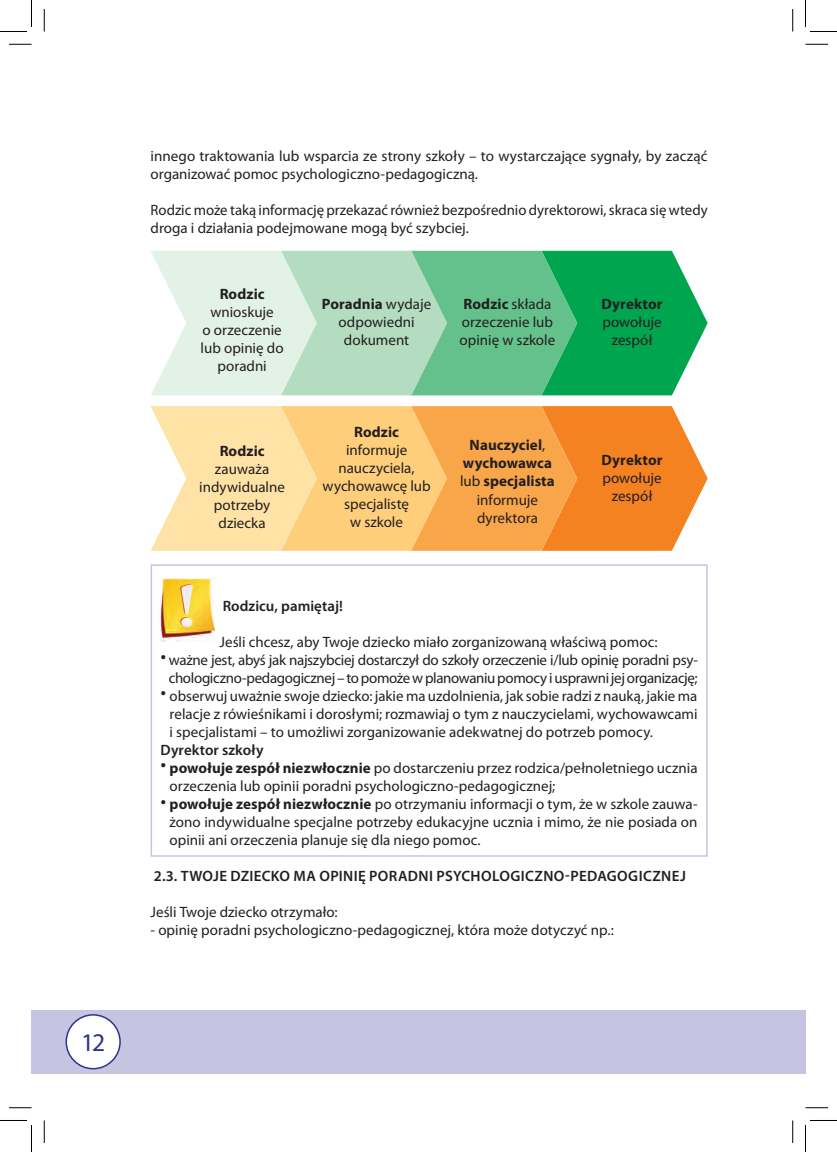
<style>
.page{position:relative;width:837px;height:1152px;background:#fff}
.page>*{position:absolute;margin:0;border:0;box-sizing:border-box;transform-origin:0 0}
.t1{font:25.5px "Myriad Pro";color:#2e3092}
._03_body_wypunktowan{font:15px/18px "Myriad Pro";color:#231f20;text-align:center}
._01_body{font:15px/18px "Myriad Pro";color:#231f20}
._03_body_wypunktowan-2{font:15px/18px "Myriad Pro";letter-spacing:-.02em;color:#231f20;text-align:center}
.t2{font:700 15px/18px "Myriad Pro";letter-spacing:.005em;color:#231f20}
._05_podrozdzial{font:600 15px "Myriad Pro";letter-spacing:.025em;color:#231f20}
._04_ramka{font:600 15px "Myriad Pro";letter-spacing:.005em;color:#231f20}
.s1{font-weight:700}
.s2{font-weight:400}
.s3{font-weight:700;font-size:22.5px}
</style>
<div class="page">
<div style="left:793px;top:1009px;width:12px;height:64px;background:#c6c4e1"></div>
<div style="left:32px;top:1009px;width:761px;height:64px;background:#c6c4e1"></div>
<div style="left:66px;top:1014px;width:54px;height:54px;background:#fff;border-radius:50%"></div>
<div style="left:66px;top:1014px;width:55px;height:55px;border:2px solid #2e3092;border-radius:50%"></div>
<svg style="left:151px;top:251px;width:557px;height:144px;background:#87d0a6"></svg>
<svg style="left:151px;top:406px;width:557px;height:145px;background:#fbba6c"></svg>
<div style="left:151px;top:564px;width:557px;height:292px;border:2px solid #c6c4e1"></div>
<img style="left:160px;top:579px;width:54px;height:62px">
<svg style="left:9px;top:44px;width:23px;height:1px"></svg>
<svg style="left:805px;top:44px;width:23px;height:1px"></svg>
<svg style="left:9px;top:1107px;width:23px;height:1px"></svg>
<svg style="left:805px;top:1107px;width:23px;height:1px"></svg>
<svg style="left:44px;top:9px;width:1px;height:22px"></svg>
<svg style="left:44px;top:1120px;width:1px;height:23px"></svg>
<svg style="left:792px;top:9px;width:1px;height:22px"></svg>
<svg style="left:792px;top:1120px;width:1px;height:23px"></svg>
<svg style="left:0;top:0;width:32px;height:32px"></svg>
<svg style="left:0;top:1120px;width:32px;height:32px"></svg>
<svg style="left:805px;top:0;width:32px;height:32px"></svg>
<svg style="left:805px;top:1120px;width:32px;height:32px"></svg>
<h1 class="t1" style="left:81px;top:1027px;width:25px">12</h1>
<p class="_03_body_wypunktowan" style="left:151px;top:146px;width:558px;text-align:left">innego traktowania lub wsparcia ze strony szkoły – to wystarczające sygnały, by zacząć organizować pomoc psychologiczno-pedagogiczną.</p>
<p class="_01_body" style="left:151px;top:200px;width:558px">Rodzic może taką informację przekazać również bezpośrednio dyrektorowi, skraca się wtedy droga i działania podejmowane mogą być szybciej.</p>
<p class="_03_body_wypunktowan" style="left:210px;top:285px;width:65px"><span class="s1">Rodzic </span>wnioskuje</p>
<p class="_03_body_wypunktowan" style="left:201px;top:321px;width:84px">o orzeczenie lub opinię do poradni</p>
<p class="t2" style="left:220px;top:441px;width:46px">Rodzic</p>
<p class="_03_body_wypunktowan" style="left:199px;top:459px;width:87px">zauważa indywidualne potrzeby dziecka</p>
<p class="_03_body_wypunktowan" style="left:322px;top:295px;width:111px"><span class="s1">Poradnia</span> wydaje odpowiedni dokument</p>
<p class="t2" style="left:601px;top:295px;width:62px">Dyrektor <span class="s2">powołuje</span></p>
<p class="_03_body_wypunktowan" style="left:460px;top:295px;width:97px;text-align:left"><span class="s1">Rodzic</span> składa orzeczenie lub opinię w szkole</p>
<p class="_03_body_wypunktowan" style="left:612px;top:331px;width:42px">zespół</p>
<p class="t2" style="left:354px;top:422px;width:46px">Rodzic</p>
<p class="_03_body_wypunktowan" style="left:338px;top:440px;width:78px">informuje nauczyciela,</p>
<p class="_03_body_wypunktowan" style="left:322px;top:476px;width:110px">wychowawcę lub specjalistę</p>
<p class="_03_body_wypunktowan" style="left:350px;top:512px;width:54px">w szkole</p>
<p class="t2" style="left:470px;top:436px;width:77px">Nauczyciel<span class="s2">,</span></p>
<p class="t2" style="left:463px;top:454px;width:91px">wychowawca</p>
<p class="_03_body_wypunktowan" style="left:460px;top:472px;width:96px">lub <span class="s1">specjalista </span>informuje dyrektora</p>
<p class="t2" style="left:601px;top:450px;width:62px">Dyrektor <span class="s2">powołuje</span></p>
<p class="_03_body_wypunktowan" style="left:612px;top:486px;width:42px">zespół</p>
<p class="_04_ramka" style="left:223px;top:596px;width:122px">Rodzicu, pamiętaj!</p>
<p class="_01_body" style="left:220px;top:632px;width:439px">Jeśli chcesz, aby Twoje dziecko miało zorganizowaną właściwą pomoc:</p>
<p class="_03_body_wypunktowan-2" style="left:161px;top:650px;width:539px"><span class="s3">·</span> ważne jest, abyś jak najszybciej dostarczył do szkoły orzeczenie i/lub opinię poradni psy&shy;chologiczno-pedagogicznej – to pomoże w planowaniu pomocy i usprawni jej organizację;</p>
<p class="_03_body_wypunktowan" style="left:170px;top:686px;width:529px;text-align:justify;text-indent:-9px"><span class="s3">·</span> obserwuj uważnie swoje dziecko: jakie ma uzdolnienia, jak sobie radzi z nauką, jakie ma relacje z rówieśnikami i dorosłymi; rozmawiaj o tym z nauczycielami, wychowawcami i specjalistami – to umożliwi zorganizowanie adekwatnej do potrzeb pomocy.</p>
<p class="_04_ramka" style="left:161px;top:740px;width:104px">Dyrektor szkoły</p>
<p class="_03_body_wypunktowan" style="left:170px;top:758px;width:529px;text-align:left;text-indent:-9px"><span class="s3">·</span> <span class="s1">powołuje zespół niezwłocznie</span> po dostarczeniu przez rodzica/pełnoletniego ucznia orzeczenia lub opinii poradni psychologiczno-pedagogicznej;</p>
<p class="_03_body_wypunktowan" style="left:170px;top:794px;width:529px;text-align:justify;text-indent:-9px"><span class="s3">·</span> <span class="s1">powołuje zespół niezwłocznie</span> po otrzymaniu informacji o tym, że w szkole zauwa&shy;żono indywidualne specjalne potrzeby edukacyjne ucznia i mimo, że nie posiada on opinii ani orzeczenia planuje się dla niego pomoc.</p>
<p class="_05_podrozdzial" style="left:154px;top:866px;width:534px">2.3. TWOJE DZIECKO MA OPINIĘ PORADNI PSYCHOLOGICZNO-PEDAGOGICZNEJ</p>
<p class="_01_body" style="left:151px;top:902px;width:189px">Jeśli Twoje dziecko otrzymało:</p>
<p class="_01_body" style="left:151px;top:920px;width:465px">- opinię poradni psychologiczno-pedagogicznej, która może dotyczyć np.:</p>
</div>
